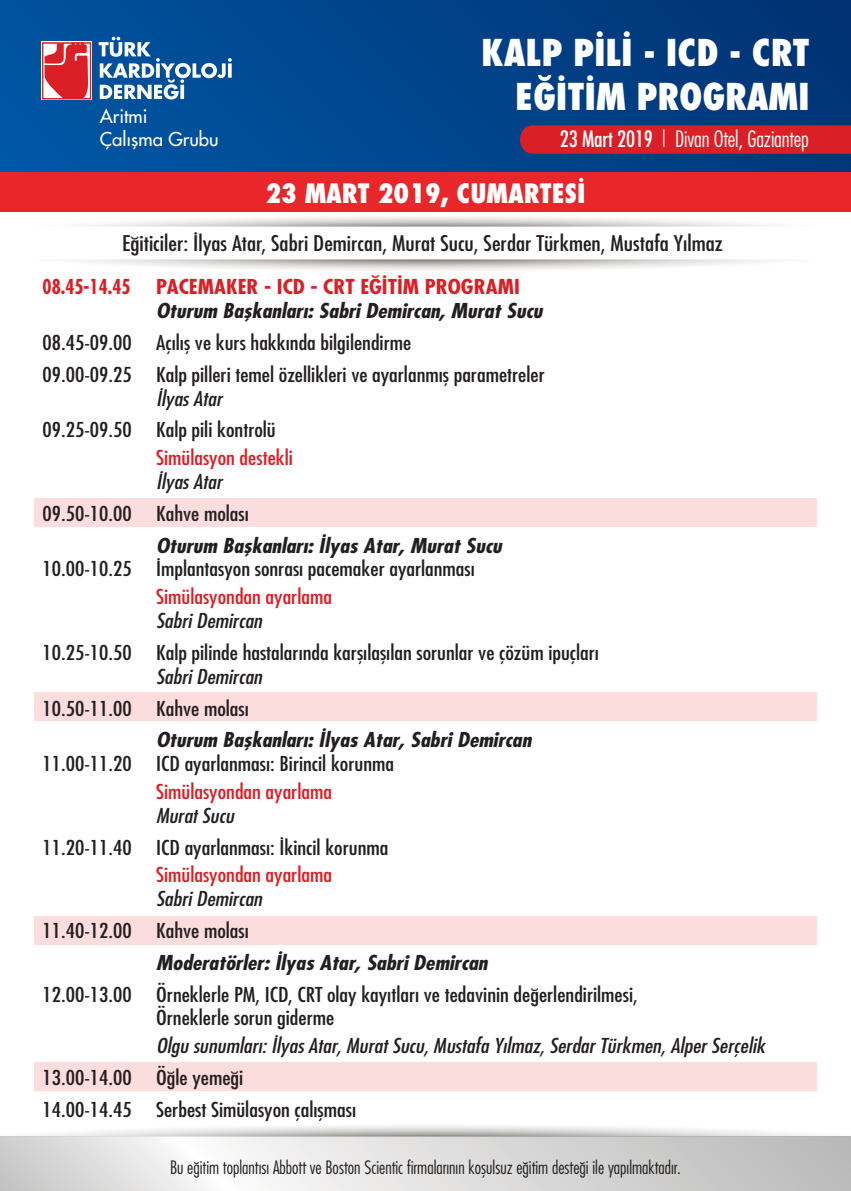
<style>
.page{position:relative;width:851px;height:1191px;background:#fff}
.page>*{position:absolute;margin:0;border:0;box-sizing:border-box;transform-origin:0 0}
.t1{font:36px/44px "Futura Cond Black Tr";letter-spacing:-.005em;color:#fff;text-align:right}
.t2{font:26px "Futura Cond Black Tr";color:#fff}
.t3{font:22px "Futura Cond Light Tr";letter-spacing:-.005em;color:#fff}
.t4{font:21px "Futura Cond Nr Tr";color:#231f20;scale:1.13 1}
.t5{font:20px/31.8px "Futura Cond Nr Tr";color:#231f20;scale:1.13 1}
.t6{font:20px "Futura Cond Bold Ita Tr";color:#231f20;scale:1.13 1}
.t7{font:20px "Futura Cond Ita Tr";color:#231f20;scale:1.13 1}
.t8{font:20px "Futura Cond Nr Tr";color:#da1f26;scale:1.13 1}
.t9{font:20px "Futura Cond Bold Tr";color:#da1f26;scale:1.13 1}
.t10{font:20px "Futura Cond Bold Tr";color:#da1f26;scale:.93 1}
.t11{font:18.6px/22.2px "Futura Normal Tr";color:#fff}
.t12{font:18px "Futura Cond Light Tr";color:#231f20}
.s1{font-family:"Futura Cond Nr Tr"}
</style>
<div class="page">
<svg style="left:0;top:1136px;width:850px;height:55px"></svg>
<svg style="left:41px;top:1126px;width:774px;height:10px"></svg>
<div style="left:0;top:0;width:850px;height:194px;background:linear-gradient(to right,#0056a3,#003475)"></div>
<svg style="left:41px;top:41px;width:51px;height:59px"></svg>
<div style="left:42px;top:42px;width:49px;height:57px;background:#fff;border:1px solid #da1f26"></div>
<svg style="left:44px;top:42px;width:44px;height:58px;background:#e14c51"></svg>
<svg style="left:520px;top:125px;width:330px;height:29px;background:#d31f28"></svg>
<svg style="left:99px;top:37px;width:133px;height:62px"></svg>
<svg style="left:72px;top:259px;width:704px;height:11px"></svg>
<svg style="left:87px;top:217px;width:682px;height:9px"></svg>
<div style="left:0;top:172px;width:850px;height:40px;background:#e92629"></div>
<div style="left:34px;top:1062px;width:782px;height:29px;background:#fcddde"></div>
<div style="left:34px;top:916px;width:782px;height:28px;background:#fcddde"></div>
<div style="left:34px;top:692px;width:782px;height:28px;background:#fcddde"></div>
<div style="left:34px;top:499px;width:782px;height:28px;background:#fcddde"></div>
<p class="t11" style="left:100px;top:105px;width:120px">Aritmi<br>Çalışma Grubu</p>
<h1 class="t1" style="left:481px;top:30px;width:330px">KALP PİLİ - ICD - CRT<br>EĞİTİM PROGRAMI</h1>
<p class="t3" style="left:559px;top:125px;width:250px"><span class="s1">23 Mart 2019</span> | Divan Otel, Gaziantep</p>
<h2 class="t2" style="left:265px;top:177px;width:321px">23 MART 2019, CUMARTESİ</h2>
<p class="t4" style="left:122px;top:230px;width:533px">Eğiticiler: İlyas Atar, Sabri Demircan, Murat Sucu, Serdar Türkmen, Mustafa Yılmaz</p>
<p class="t10" style="left:43px;top:274px;width:96px">08.45-14.45</p>
<p class="t9" style="left:156px;top:274px;width:323px">PACEMAKER - ICD - CRT EĞİTİM PROGRAMI</p>
<p class="t6" style="left:156px;top:298px;width:343px">Oturum Başkanları: Sabri Demircan, Murat Sucu</p>
<p class="t5" style="left:43px;top:326px;width:446px">08.45-09.00 Açılış ve kurs hakkında bilgilendirme<br>09.00-09.25 Kalp pilleri temel özellikleri ve ayarlanmış parametreler</p>
<p class="t7" style="left:156px;top:386px;width:60px">İlyas Atar</p>
<p class="t5" style="left:43px;top:414px;width:208px">09.25-09.50 Kalp pili kontrolü</p>
<p class="t8" style="left:156px;top:445px;width:122px">Simülasyon destekli</p>
<p class="t7" style="left:156px;top:469px;width:60px">İlyas Atar</p>
<p class="t5" style="left:43px;top:497px;width:184px">09.50-10.00 Kahve molası</p>
<p class="t6" style="left:156px;top:532px;width:307px">Oturum Başkanları: İlyas Atar, Murat Sucu</p>
<p class="t5" style="left:43px;top:553px;width:384px">10.00-10.25 İmplantasyon sonrası pacemaker ayarlanması</p>
<p class="t8" style="left:156px;top:584px;width:157px">Simülasyondan ayarlama</p>
<p class="t7" style="left:156px;top:608px;width:95px">Sabri Demircan</p>
<p class="t5" style="left:43px;top:636px;width:494px">10.25-10.50 Kalp pilinde hastalarında karşılaşılan sorunlar ve çözüm ipuçları</p>
<p class="t7" style="left:156px;top:664px;width:95px">Sabri Demircan</p>
<p class="t5" style="left:43px;top:692px;width:184px">10.50-11.00 Kahve molası</p>
<p class="t6" style="left:156px;top:727px;width:333px">Oturum Başkanları: İlyas Atar, Sabri Demircan</p>
<p class="t5" style="left:43px;top:747px;width:312px">11.00-11.20 ICD ayarlanması: Birincil korunma</p>
<p class="t8" style="left:156px;top:779px;width:157px">Simülasyondan ayarlama</p>
<p class="t7" style="left:156px;top:803px;width:70px">Murat Sucu</p>
<p class="t5" style="left:43px;top:831px;width:307px">11.20-11.40 ICD ayarlanması: İkincil korunma</p>
<p class="t8" style="left:156px;top:862px;width:157px">Simülasyondan ayarlama</p>
<p class="t7" style="left:156px;top:886px;width:95px">Sabri Demircan</p>
<p class="t5" style="left:43px;top:914px;width:184px">11.40-12.00 Kahve molası</p>
<p class="t6" style="left:156px;top:949px;width:295px">Moderatörler: İlyas Atar, Sabri Demircan</p>
<p class="t5" style="left:156px;top:982px;width:427px;line-height:23.8px;text-indent:-113px">12.00-13.00 Örneklerle PM, ICD, CRT olay kayıtları ve tedavinin değerlendirilmesi,<br>Örneklerle sorun giderme</p>
<p class="t7" style="left:156px;top:1033px;width:540px">Olgu sunumları: İlyas Atar, Murat Sucu, Mustafa Yılmaz, Serdar Türkmen, Alper Serçelik</p>
<p class="t5" style="left:43px;top:1061px;width:279px">13.00-14.00 Öğle yemeği<br>14.00-14.45 Serbest Simülasyon çalışması</p>
<p class="t12" style="left:170px;top:1156px;width:512px">Bu eğitim toplantısı Abbott ve Boston Scientic firmalarının koşulsuz eğitim desteği ile yapılmaktadır.</p>
</div>
